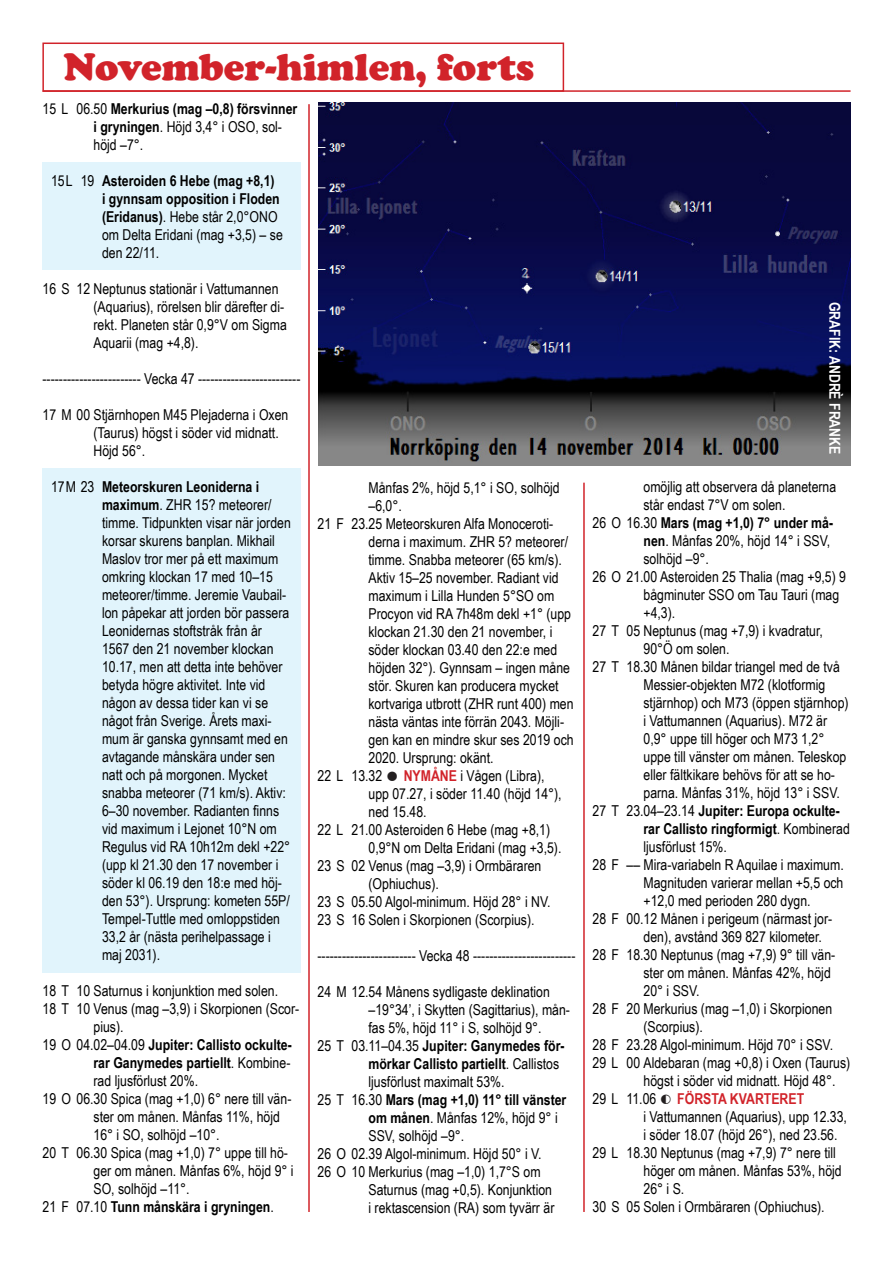
<style>
.page{position:relative;width:893px;height:1263px;background:#fff}
.page>*{position:absolute;margin:0;border:0;box-sizing:border-box;transform-origin:0 0}
.t1{font:900 39px "Cooper";color:#d1232a}
.Kalender{font:15px/18px "Arial Narrow";color:#000}
.Kalender_med_indrag{font:15px/18px "Arial Narrow";color:#000}
.Kalender-2{font:700 15px/18px "Arial Narrow";color:#000}
.Kalender_med_indrag-2{font:700 15px/18px "Arial Narrow";color:#000}
.Byline{font:700 15px "Arial Narrow";color:#fff}
.s1{font-weight:400}
.s2{font-weight:700}
.s3{color:#231f20}
.s4{font-weight:700;color:#d1232a}
</style>
<div class="page">
<div style="left:43px;top:468px;width:258px;height:505px;background:#e1f4fc"></div>
<div style="left:42px;top:162px;width:258px;height:108px;background:#e1f4fc"></div>
<div style="left:42px;top:43px;width:522px;height:49px;border:2px solid #d1232a"></div>
<hr style="left:43px;top:90px;width:808px;height:2px;background:#d1232a">
<img style="left:318px;top:103px;width:532px;height:362px">
<hr style="left:308px;top:104px;width:2px;height:1108px;background:#d1232a">
<hr style="left:583px;top:483px;width:2px;height:729px;background:#d1232a">
<p class="t1" style="left:63px;top:44px;width:473px">November-himlen, forts</p>
<p class="Kalender-2" style="left:94px;top:99px;width:205px;text-indent:-51px"><span class="s1">15 L 06.50</span> Merkurius (mag –0,8) försvinner i gryningen<span class="s1">. Höjd 3,4° i OSO, sol&shy;höjd –7°.</span></p>
<p class="Kalender_med_indrag-2" style="left:102px;top:171px;width:182px;text-indent:-51px"><span class="s1">15L 19</span> Asteroiden 6 Hebe (mag +8,1)<br>i gynnsam opposition i Floden (Eridanus)<span class="s1">. Hebe står 2,0°ONO om Delta Eridani (mag +3,5) – se den 22/11.</span></p>
<p class="Kalender" style="left:94px;top:279px;width:195px;text-indent:-51px">16 S 12 Neptunus stationär i Vattumannen (Aquarius), rörelsen blir därefter di&shy;rekt. Planeten står 0,9°V om Sigma Aquarii (mag +4,8).</p>
<p class="Kalender" style="left:43px;top:369px;width:259px">------------------------ Vecka 47 -------------------------</p>
<p class="Kalender" style="left:94px;top:405px;width:196px;text-indent:-51px">17 M 00 Stjärnhopen M45 Plejaderna i Oxen (Taurus) högst i söder vid midnatt.<br>Höjd 56°.</p>
<p class="Kalender_med_indrag" style="left:102px;top:477px;width:190px;text-indent:-51px">17M 23 <span class="s2">Meteorskuren Leoniderna i maximum</span>. ZHR 15? meteorer/ timme. Tidpunkten visar när jorden korsar skurens banplan. Mikhail<br>Maslov tror mer på ett maximum omkring klockan 17 med 10–15 meteorer/timme. Jeremie Vaubail&shy;lon påpekar att jorden bör passera<br>Leonidernas stoftstråk från år<br>1567 den 21 november klockan<br>10.17, men att detta inte behöver betyda högre aktivitet. Inte vid någon av dessa tider kan vi se något från Sverige. Årets maxi&shy;mum är ganska gynnsamt med en avtagande månskära under sen natt och på morgonen. Mycket snabba meteorer (71 km/s). Aktiv:<br>6–30 november. Radianten finns vid maximum i Lejonet 10°N om<br>Regulus vid RA 10h12m dekl +22° (upp kl 21.30 den 17 november i söder kl 06.19 den 18:e med höj&shy;den 53°). Ursprung: kometen 55P/<br>Tempel-Tuttle med omloppstiden<br>33,2 år (nästa perihelpassage i maj 2031).</p>
<p class="Kalender" style="left:43px;top:981px;width:237px">18 T 10 Saturnus i konjunktion med solen.</p>
<p class="Kalender" style="left:94px;top:999px;width:207px;text-indent:-51px">18 T 10 Venus (mag –3,9) i Skorpionen (Scor&shy;pius).</p>
<p class="Kalender-2" style="left:94px;top:1035px;width:200px;text-align:justify;text-indent:-51px"><span class="s1">19 O 04.02–04.09</span> Jupiter: Callisto ockulte&shy;rar Ganymedes partiellt<span class="s1">. Kombine&shy;rad ljusförlust 20%.</span></p>
<p class="Kalender" style="left:94px;top:1089px;width:199px;text-indent:-51px">19 O 06.30 Spica (mag +1,0) 6° nere till vän&shy;ster om månen. Månfas 11%, höjd<br>16° i SO, solhöjd –10°.</p>
<p class="Kalender" style="left:94px;top:1143px;width:202px;text-indent:-51px">20 T 06.30 Spica (mag +1,0) 7° uppe till hö&shy;ger om månen. Månfas 6%, höjd 9° i<br>SO, solhöjd –11°.</p>
<p class="Kalender-2" style="left:43px;top:1197px;width:233px"><span class="s1">21 F 07.10</span> Tunn månskära i gryningen<span class="s1">.</span></p>
<p class="Kalender" style="left:368px;top:478px;width:193px">Månfas 2%, höjd 5,1° i SO, solhöjd –6,0°.</p>
<p class="Kalender" style="left:368px;top:514px;width:207px;text-indent:-51px">21 F 23.25 Meteorskuren Alfa Monoceroti&shy;derna i maximum. ZHR 5? meteorer/ timme. Snabba meteorer (65 km/s).<br>Aktiv 15–25 november. Radiant vid maximum i Lilla Hunden 5°SO om Procyon vid RA 7h48m dekl +1° (upp klockan 21.30 den 21 november, i söder klockan 03.40 den 22:e med höjden 32°). Gynnsam – ingen måne stör. Skuren kan producera mycket kortvariga utbrott (ZHR runt 400) men nästa väntas inte förrän 2043. Möjli&shy;gen kan en mindre skur ses 2019 och 2020. Ursprung: okänt.</p>
<p class="Kalender" style="left:368px;top:766px;width:195px;text-indent:-51px">22 L 13.32 <span class="s3">●</span> <span class="s4">NYMÅNE</span> i Vågen (Libra), upp 07.27, i söder 11.40 (höjd 14°), ned 15.48.</p>
<p class="Kalender" style="left:368px;top:820px;width:194px;text-indent:-51px">22 L 21.00 Asteroiden 6 Hebe (mag +8,1)<br>0,9°N om Delta Eridani (mag +3,5).</p>
<p class="Kalender" style="left:368px;top:856px;width:174px;text-indent:-51px">23 S 02 Venus (mag –3,9) i Ormbäraren (Ophiuchus).</p>
<p class="Kalender" style="left:317px;top:892px;width:235px">23 S 05.50 Algol-minimum. Höjd 28° i NV.</p>
<p class="Kalender" style="left:317px;top:910px;width:219px">23 S 16 Solen i Skorpionen (Scorpius).</p>
<p class="Kalender" style="left:317px;top:946px;width:259px">------------------------ Vecka 48 -------------------------</p>
<p class="Kalender" style="left:368px;top:982px;width:203px;text-indent:-51px">24 M 12.54 Månens sydligaste deklination –19°34’, i Skytten (Sagittarius), mån&shy;fas 5%, höjd 11° i S, solhöjd 9°.</p>
<p class="Kalender" style="left:368px;top:1036px;width:198px;text-indent:-51px">25 T 03.11–04.35 <span class="s2">Jupiter: Ganymedes för&shy;mörkar Callisto partiellt</span>. Callistos ljusförlust maximalt 53%.</p>
<p class="Kalender" style="left:368px;top:1090px;width:199px;text-indent:-51px">25 T 16.30 <span class="s2">Mars (mag +1,0) 11° till vänster om månen</span>. Månfas 12%, höjd 9° i<br>SSV, solhöjd –9°.</p>
<p class="Kalender" style="left:317px;top:1144px;width:226px">26 O 02.39 Algol-minimum. Höjd 50° i V.</p>
<p class="Kalender" style="left:368px;top:1162px;width:187px;text-indent:-51px">26 O 10 Merkurius (mag –1,0) 1,7°S om<br>Saturnus (mag +0,5). Konjunktion i rektascension (RA) som tyvärr är</p>
<p class="Byline" style="left:846px;top:302px;width:154px;rotate:90deg">GRAFIK: ANDRÈ FRANKE</p>
<p class="Kalender" style="left:643px;top:477px;width:194px">omöjlig att observera då planeterna står endast 7°V om solen.</p>
<p class="Kalender" style="left:643px;top:513px;width:191px;text-indent:-51px">26 O 16.30 <span class="s2">Mars (mag +1,0) 7° under må&shy;nen</span>. Månfas 20%, höjd 14° i SSV, solhöjd –9°.</p>
<p class="Kalender" style="left:643px;top:567px;width:204px;text-indent:-51px">26 O 21.00 Asteroiden 25 Thalia (mag +9,5) 9 bågminuter SSO om Tau Tauri (mag +4,3).</p>
<p class="Kalender" style="left:643px;top:621px;width:181px;text-indent:-51px">27 T 05 Neptunus (mag +7,9) i kvadratur,<br>90°Ö om solen.</p>
<p class="Kalender" style="left:643px;top:657px;width:207px;text-indent:-51px">27 T 18.30 Månen bildar triangel med de två Messier-objekten M72 (klotformig stjärnhop) och M73 (öppen stjärnhop) i Vattumannen (Aquarius). M72 är 0,9° uppe till höger och M73 1,2° uppe till vänster om månen. Teleskop eller fältkikare behövs för att se ho&shy;parna. Månfas 31%, höjd 13° i SSV.</p>
<p class="Kalender-2" style="left:643px;top:801px;width:208px;text-indent:-51px"><span class="s1">27 T 23.04–23.14</span> Jupiter: Europa ockulte&shy;rar Callisto ringformigt<span class="s1">. Kombinerad ljusförlust 15%.</span></p>
<p class="Kalender" style="left:643px;top:855px;width:202px;text-align:justify;text-indent:-51px">28 F –– Mira-variabeln R Aquilae i maximum.<br>Magnituden varierar mellan +5,5 och +12,0 med perioden 280 dygn.</p>
<p class="Kalender" style="left:643px;top:909px;width:190px;text-indent:-51px">28 F 00.12 Månen i perigeum (närmast jor&shy;den), avstånd 369 827 kilometer.</p>
<p class="Kalender" style="left:643px;top:945px;width:193px;text-indent:-51px">28 F 18.30 Neptunus (mag +7,9) 9° till vän&shy;ster om månen. Månfas 42%, höjd<br>20° i SSV.</p>
<p class="Kalender" style="left:643px;top:999px;width:190px;text-indent:-51px">28 F 20 Merkurius (mag –1,0) i Skorpionen (Scorpius).</p>
<p class="Kalender" style="left:592px;top:1035px;width:242px">28 F 23.28 Algol-minimum. Höjd 70° i SSV.</p>
<p class="Kalender" style="left:643px;top:1053px;width:208px;text-indent:-51px">29 L 00 Aldebaran (mag +0,8) i Oxen (Taurus) högst i söder vid midnatt. Höjd 48°.</p>
<p class="Kalender" style="left:643px;top:1089px;width:205px;text-indent:-51px">29 L 11.06 <span class="s3">◐</span> <span class="s4">FÖRSTA KVARTERET<br></span>i Vattumannen (Aquarius), upp 12.33, i söder 18.07 (höjd 26°), ned 23.56.</p>
<p class="Kalender" style="left:643px;top:1143px;width:200px;text-indent:-51px">29 L 18.30 Neptunus (mag +7,9) 7° nere till höger om månen. Månfas 53%, höjd<br>26° i S.</p>
<p class="Kalender" style="left:592px;top:1197px;width:234px">30 S 05 Solen i Ormbäraren (Ophiuchus).</p>
</div>
